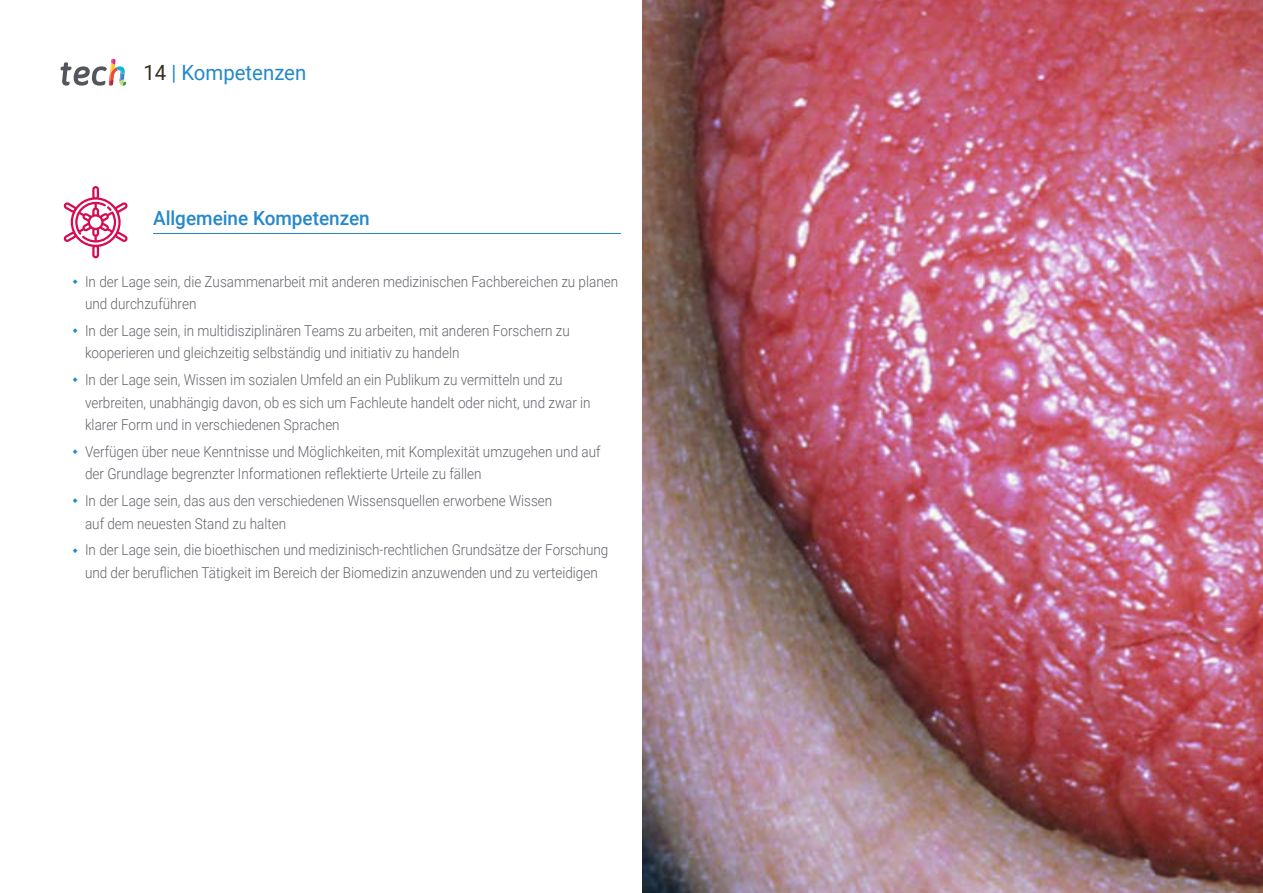
<style>
.page{position:relative;width:1263px;height:893px;background:#fff}
.page>*{position:absolute;margin:0;border:0;box-sizing:border-box;transform-origin:0 0}
.t1{font:21px "Roboto";color:#2488c9}
.t2{font:500 19.5px "Roboto";color:#2488c9}
.t3{font:300 15px/22.5px "Roboto";color:#61646a;scale:.9 1}
.s1{color:#312e20}
</style>
<div class="page">
<img style="left:642px;top:0;width:621px;height:893px">
<svg style="left:61px;top:59px;width:65px;height:27px"></svg>
<hr style="left:153px;top:233px;width:468px;height:1px;background:#2488c9">
<svg style="left:63px;top:186px;width:65px;height:72px"></svg>
<h1 class="t1" style="left:144px;top:57px;width:164px"><span class="s1">14</span> | Kompetenzen</h1>
<h2 class="t2" style="left:153px;top:205px;width:218px">Allgemeine Kompetenzen</h2>
<p class="t3" style="left:85px;top:269px;width:594px">In der Lage sein, die Zusammenarbeit mit anderen medizinischen Fachbereichen zu planen und durchzuführen</p>
<p class="t3" style="left:85px;top:319px;width:540px">In der Lage sein, in multidisziplinären Teams zu arbeiten, mit anderen Forschern zu kooperieren und gleichzeitig selbständig und initiativ zu handeln</p>
<p class="t3" style="left:85px;top:368px;width:563px">In der Lage sein, Wissen im sozialen Umfeld an ein Publikum zu vermitteln und zu verbreiten, unabhängig davon, ob es sich um Fachleute handelt oder nicht, und zwar in klarer Form und in verschiedenen Sprachen</p>
<p class="t3" style="left:85px;top:440px;width:574px">Verfügen über neue Kenntnisse und Möglichkeiten, mit Komplexität umzugehen und auf der Grundlage begrenzter Informationen reflektierte Urteile zu fällen</p>
<p class="t3" style="left:85px;top:489px;width:521px">In der Lage sein, das aus den verschiedenen Wissensquellen erworbene Wissen auf dem neuesten Stand zu halten</p>
<p class="t3" style="left:85px;top:538px;width:583px">In der Lage sein, die bioethischen und medizinisch-rechtlichen Grundsätze der Forschung und der beruflichen Tätigkeit im Bereich der Biomedizin anzuwenden und zu verteidigen</p>
</div>
